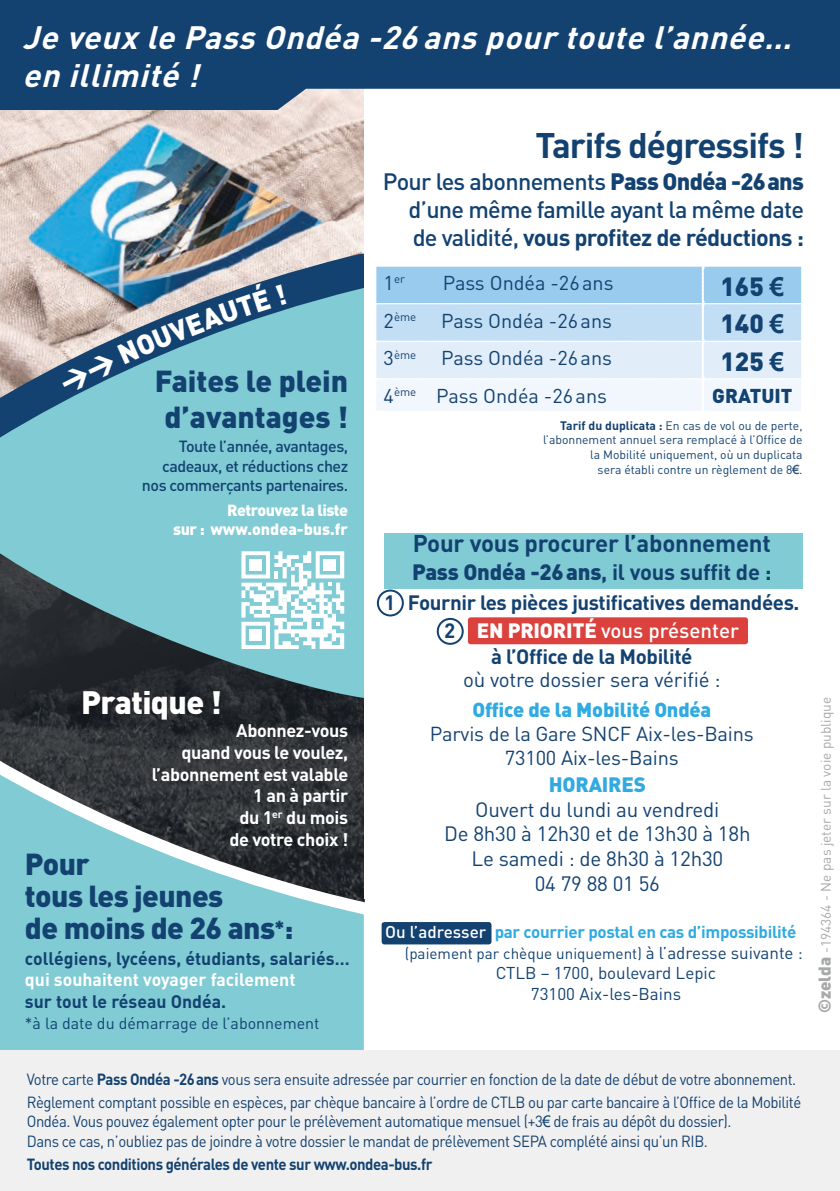
<style>
.page{position:relative;width:840px;height:1191px;background:#fff}
.page>*{position:absolute;margin:0;border:0;box-sizing:border-box;transform-origin:0 0}
.t1{font:700 35.2px "DIN";letter-spacing:-.03em;color:#134271}
.t2{font:italic 700 32px/38.4px "DIN";color:#fff}
.t3{font:900 32px "DIN";letter-spacing:-.02em;color:#fff}
.t4{font:900 30px/32px "DIN";letter-spacing:-.02em;color:#134271}
.t5{font:900 30px/36px "DIN";color:#134271;text-align:center}
.t6{font:900 26px "DIN";color:#134271}
.t7{font:700 24px "DIN";letter-spacing:-.01em;color:#134271}
.t8{font:500 23.4px/28.2px "DIN";letter-spacing:-.03em;color:#134271;text-align:justify}
.t9{font:700 22px "DIN";letter-spacing:-.01em;color:#134271}
.t10{font:20.6px/24.6px "DIN";letter-spacing:-.01em;color:#134271;text-align:center}
.t11{font:700 20.6px/28px "DIN";letter-spacing:-.02em;color:#134271;text-align:center}
.t12{font:900 20.6px "DIN";letter-spacing:-.01em;color:#30aae1}
.t13{font:20px/24px "DIN";letter-spacing:-.01em;color:#134271;text-align:center}
.t14{font:900 20px "DIN";letter-spacing:-.01em;color:#30aae1}
.t15{font:19.8px "DIN";color:#134271}
.t16{font:900 19.8px "DIN";color:#134271}
.t17{font:700 18px/21.8px "DIN";letter-spacing:-.02em;color:#fff;text-align:right}
.t18{font:700 18px "DIN";color:#134271}
.t19{font:700 18px "DIN";color:#fff}
.t20{font:700 17px "DIN";letter-spacing:-.02em;color:#30aae1}
.t21{font:17px/20.4px "DIN";color:#134271;text-align:center}
.t22{font:16px/23.2px "DIN";letter-spacing:-.03em;color:#134271;scale:.93 1}
.t23{font:500 16px/19.2px "DIN";letter-spacing:-.03em;color:#134271;text-align:right}
.t24{font:700 16px "DIN";letter-spacing:-.03em;color:#134271;scale:.93 1}
.t25{font:900 16px/19.2px "DIN";letter-spacing:-.03em;color:#fff;text-align:right}
.t26{font:16px "DIN";color:#134271}
.t27{font:15.2px "DIN";color:#134271}
.t28{font:13.6px "DIN";color:#a7a8a8}
.t29{font:12.2px/14.6px "DIN";color:#134271;text-align:right}
.t30{font:11.6px "DIN";color:#134271}
.s1{font-size:20px}
.s2{font-size:28px}
.s3{font-weight:900}
.s4{font-weight:700}
.s5{font-size:19.8px}
.s6{font-family:"Arial";font-weight:700}
.s7{font-family:"Arial"}
.s8{font-weight:900;color:#fff}
.s9{font-weight:500;color:#fff}
.s10{font-size:17px}
.s11{font-weight:900;font-size:17px}
</style>
<div class="page">
<div style="left:0;top:922px;width:363px;height:128px;background:#80cbd4"></div>
<img style="left:0;top:110px;width:364px;height:120px">
<svg style="left:0;top:742px;width:365px;height:180px;background:#5d7b80"></svg>
<svg style="left:0;top:0;width:839px;height:110px;background:#305982"></svg>
<div style="left:381px;top:922px;width:110px;height:22px;background:#134271;border-radius:3px"></div>
<svg style="left:403px;top:266px;width:399px;height:145px"></svg>
<svg style="left:792px;top:464px;width:7px;height:10px"></svg>
<div style="left:0;top:1050px;width:839px;height:141px;background:#f1f0f0"></div>
<div style="left:436px;top:618px;width:27px;height:27px;border:2px solid #134271;border-radius:50%"></div>
<svg style="left:0;top:230px;width:403px;height:512px;background:#77a1a9"></svg>
<div style="left:384px;top:533px;width:418px;height:56px;background:#80cbd4"></div>
<div style="left:364px;top:90px;width:9px;height:809px;background:#fff"></div>
<div style="left:467px;top:617px;width:280px;height:27px;background:#db423e;border-radius:3px"></div>
<svg style="left:241px;top:551px;width:103px;height:98px"></svg>
<div style="left:249px;top:559px;width:13px;height:12px;background:#fff"></div>
<div style="left:323px;top:559px;width:13px;height:12px;background:#fff"></div>
<svg style="left:59px;top:282px;width:228px;height:112px;background:#6f99ab"></svg>
<h2 class="t2" style="left:23px;top:16px;width:779px">Je veux le Pass Ondéa -26 ans pourtoute l’année… en illimité !</h2>
<h3 class="t5" style="left:155px;top:361px;width:195px">Faites le plein d’avantages !</h3>
<p class="t23" style="left:142px;top:436px;width:208px">Toute l’année, avantages, cadeaux, et réductions chez nos commerçants partenaires.</p>
<p class="t25" style="left:173px;top:499px;width:176px">Retrouvez la liste<br>sur : www.ondea-bus.fr</p>
<h2 class="t3" style="left:81px;top:681px;width:142px">Pratique !</h2>
<p class="t17" style="left:152px;top:718px;width:198px">Abonnez-vous<br>quand vous le voulez, l’abonnement est valable<br>1 an à partir<br>du 1<sup>er</sup> du mois<br>de votre choix !</p>
<h3 class="t4" style="left:25px;top:846px;width:269px">Pour<br>tous les jeunes<br>de moins de 26 ans<span class="s1">*</span><span class="s2">:</span></h3>
<p class="t18" style="left:25px;top:946px;width:326px">collégiens, lycéens, étudiants, salariés…</p>
<p class="t19" style="left:25px;top:968px;width:272px">qui souhaitent voyager facilement</p>
<p class="t18" style="left:25px;top:989px;width:203px">sur tout le réseau Ondéa.</p>
<p class="t26" style="left:25px;top:1013px;width:296px">*à la date du démarrage de l’abonnement</p>
<h1 class="t1" style="left:535px;top:122px;width:270px">Tarifs dégressifs !</h1>
<h3 class="t8" style="left:408px;top:166px;width:397px;text-indent:-26px">Pour les abonnements <span class="s3">Pass Ondéa -26ans </span>d’une même famille ayant la même date de validité, <span class="s4">vous profitez de réductions :</span></h3>
<p class="t30" style="left:383px;top:272px;width:23px"><span class="s5">1</span>er</p>
<p class="t15" style="left:442px;top:270px;width:172px">Pass Ondéa -26ans</p>
<h3 class="t6" style="left:720px;top:269px;width:65px">165 <span class="s6">€</span></h3>
<p class="t15" style="left:383px;top:308px;width:230px">2<sup>ème</sup> Pass Ondéa -26ans</p>
<h3 class="t6" style="left:720px;top:306px;width:65px">140 <span class="s6">€</span></h3>
<p class="t15" style="left:383px;top:346px;width:230px">3<sup>ème</sup> Pass Ondéa -26ans</p>
<h3 class="t6" style="left:720px;top:344px;width:65px">125 <span class="s6">€</span></h3>
<p class="t15" style="left:383px;top:383px;width:225px">4<sup>ème</sup> Pass Ondéa -26ans</p>
<p class="t16" style="left:711px;top:383px;width:82px">GRATUIT</p>
<p class="t29" style="left:542px;top:418px;width:261px"><span class="s4">Tarif du duplicata :</span> En cas de vol ou de perte, l’abonnement annuel sera remplacé à l’Office de la Mobilité uniquement, où un duplicata<br>sera établi contre un règlement de 8<span class="s7">€</span>.</p>
<h3 class="t7" style="left:412px;top:527px;width:359px">Pour vous procurer l’abonnement</h3>
<h3 class="t9" style="left:412px;top:558px;width:361px"><span class="s3">Pass Ondéa -26ans</span>, il vous suffit de :</h3>
<p class="t11" style="left:384px;top:588px;width:416px">1 Fournir les pièces justificatives demandées.<br>2 <span class="s8">EN PRIORITÉ</span> <span class="s9">vous présenter</span></p>
<p class="t11" style="left:491px;top:642px;width:203px">à l’Office de la Mobilité</p>
<p class="t10" style="left:463px;top:666px;width:259px">où votre dossier sera vérifié :</p>
<p class="t14" style="left:472px;top:696px;width:240px">Office de la Mobilité Ondéa</p>
<p class="t13" style="left:429px;top:721px;width:325px">Parvis de la Gare SNCF Aix-les-Bains<br>73100 Aix-les-Bains</p>
<p class="t12" style="left:548px;top:771px;width:99px">HORAIRES</p>
<p class="t10" style="left:444px;top:796px;width:308px">Ouvert du lundi au vendredi<br>De 8h30 à 12h30 et de 13h30 à 18h<br>Le samedi : de 8h30 à 12h30<br>04 79 88 01 56</p>
<p class="t20" style="left:385px;top:921px;width:413px"><span class="s9">Ou l’adresser</span> par courrier postal en cas d’impossibilité</p>
<p class="t27" style="left:404px;top:943px;width:399px">(paiement par chèque uniquement) <span class="s10">à l’adresse suivante :</span></p>
<p class="t21" style="left:495px;top:962px;width:222px">CTLB – 1700, boulevard Lepic<br>73100 Aix-les-Bains</p>
<p class="t28" style="left:816px;top:1013px;width:318px;rotate:-90deg"><span class="s11">©zelda</span> -194364 - Ne pas jeter sur la voie publique</p>
<p class="t22" style="left:27px;top:1067px;width:833px">Votre carte <span class="s4">Pass Ondéa -26ans</span> vous sera ensuite adressée par courrier en fonction de la date de début de votre abonnement.<br>Règlement comptant possible en espèces, par chèque bancaire à l’ordre de CTLB ou par carte bancaire à l’Office de la Mobilité</p>
<p class="t22" style="left:27px;top:1111px;width:759px;line-height:19.2px">Ondéa. Vous pouvez également opter pour le prélèvement automatique mensuel (+3<span class="s7">€</span> de frais au dépôt du dossier).<br>Dans ce cas, n’oubliez pas de joindre à votre dossier le mandat de prélèvement SEPA complété ainsi qu’un RIB.</p>
<p class="t24" style="left:27px;top:1153px;width:437px">Toutes nos conditions générales de vente sur www.ondea-bus.fr</p>
</div>
